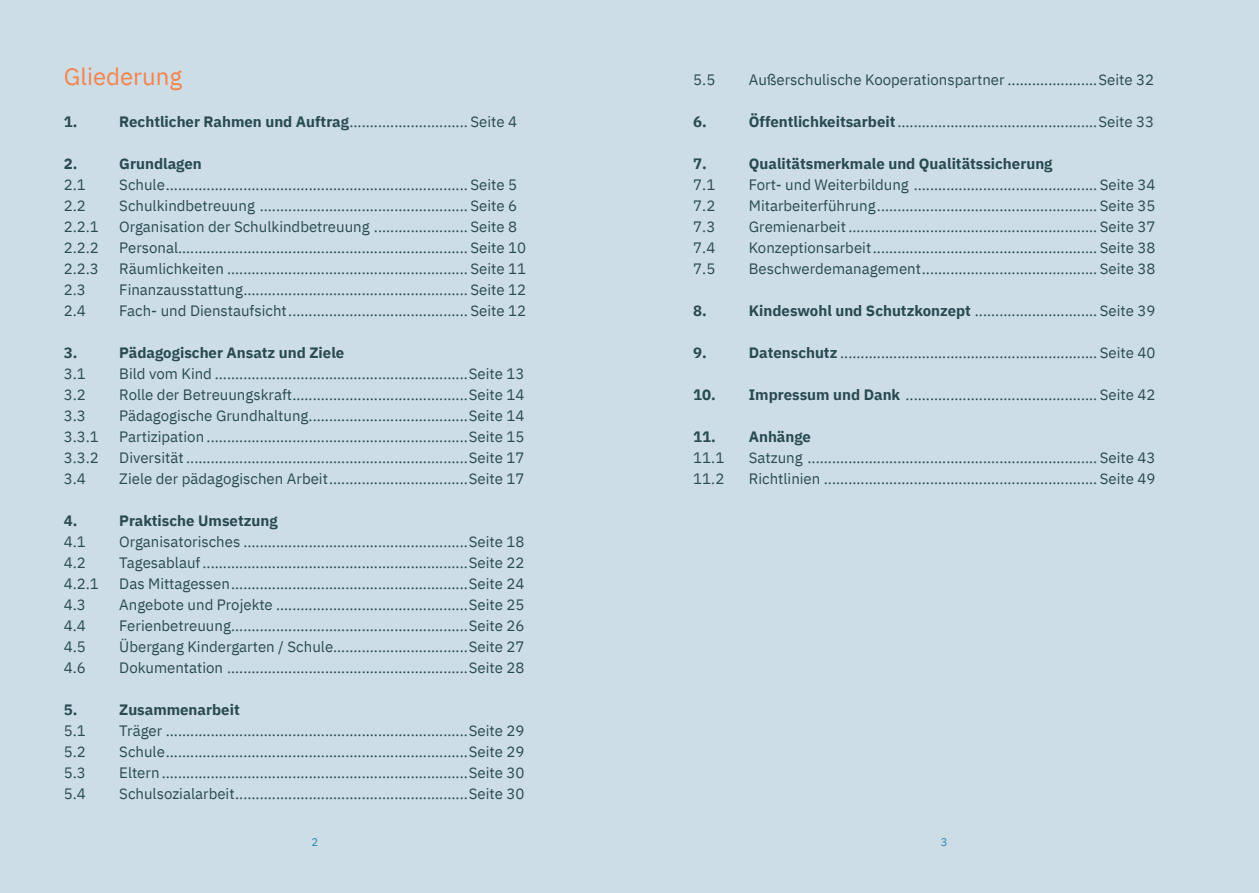
<style>
.page{position:relative;width:1259px;height:893px;background:#fff}
.page>*{position:absolute;margin:0;border:0;box-sizing:border-box;transform-origin:0 0}
.Überschrift_M{font:24px "IBM Plex Sans";color:#f5834e}
.Fließtext_M{font:15px "IBM Plex Sans";color:#294a51}
.Fließtext_M-2{font:700 15px/21px "IBM Plex Sans";color:#294a51}
.t1{font:11.25px "IBM Plex Sans";color:#2a83b7}
.s1{font-weight:700}
.s2{font-weight:400}
</style>
<div class="page">
<div style="left:629px;top:0;width:630px;height:893px;background:#cddde6"></div>
<div style="left:0;top:0;width:629px;height:893px;background:#cddde6"></div>
<p class="Überschrift_M" style="left:64px;top:58px;width:120px">Gliederung</p>
<p class="Fließtext_M-2" style="left:64px;top:110px;width:15px">1.</p>
<p class="Fließtext_M" style="left:119px;top:110px;width:399px"><span class="s1">Rechtlicher Rahmen und Auftrag</span>............................. Seite 4</p>
<p class="Fließtext_M-2" style="left:64px;top:152px;width:15px">2.</p>
<p class="Fließtext_M-2" style="left:119px;top:152px;width:84px">Grundlagen</p>
<p class="Fließtext_M" style="left:64px;top:173px;width:24px">2.1</p>
<p class="Fließtext_M" style="left:119px;top:173px;width:399px">Schule.......................................................................... Seite 5</p>
<p class="Fließtext_M" style="left:64px;top:194px;width:24px">2.2</p>
<p class="Fließtext_M" style="left:119px;top:194px;width:399px">Schulkindbetreuung ................................................... Seite 6</p>
<p class="Fließtext_M" style="left:64px;top:215px;width:37px">2.2.1</p>
<p class="Fließtext_M" style="left:119px;top:215px;width:399px">Organisation der Schulkindbetreuung ....................... Seite 8</p>
<p class="Fließtext_M" style="left:64px;top:236px;width:37px">2.2.2</p>
<p class="Fließtext_M" style="left:119px;top:236px;width:408px">Personal....................................................................... Seite 10</p>
<p class="Fließtext_M" style="left:64px;top:257px;width:37px">2.2.3</p>
<p class="Fließtext_M" style="left:119px;top:257px;width:408px">Räumlichkeiten ........................................................... Seite 11</p>
<p class="Fließtext_M" style="left:64px;top:278px;width:24px">2.3</p>
<p class="Fließtext_M" style="left:119px;top:278px;width:408px">Finanzausstattung....................................................... Seite 12</p>
<p class="Fließtext_M" style="left:64px;top:299px;width:24px">2.4</p>
<p class="Fließtext_M" style="left:119px;top:299px;width:408px">Fach- und Dienstaufsicht............................................ Seite 12</p>
<p class="Fließtext_M-2" style="left:64px;top:341px;width:15px">3.</p>
<p class="Fließtext_M-2" style="left:119px;top:341px;width:226px">Pädagogischer Ansatz und Ziele</p>
<p class="Fließtext_M" style="left:64px;top:362px;width:24px">3.1</p>
<p class="Fließtext_M" style="left:119px;top:362px;width:407px">Bild vom Kind ..............................................................Seite 13</p>
<p class="Fließtext_M" style="left:64px;top:383px;width:24px">3.2</p>
<p class="Fließtext_M" style="left:119px;top:383px;width:407px">Rolle der Betreuungskraft...........................................Seite 14</p>
<p class="Fließtext_M" style="left:64px;top:404px;width:24px">3.3</p>
<p class="Fließtext_M" style="left:119px;top:404px;width:407px">Pädagogische Grundhaltung.......................................Seite 14</p>
<p class="Fließtext_M" style="left:64px;top:425px;width:37px">3.3.1</p>
<p class="Fließtext_M" style="left:119px;top:425px;width:407px">Partizipation ................................................................Seite 15</p>
<p class="Fließtext_M" style="left:64px;top:446px;width:37px">3.3.2</p>
<p class="Fließtext_M" style="left:119px;top:446px;width:407px">Diversität .....................................................................Seite 17</p>
<p class="Fließtext_M" style="left:64px;top:467px;width:24px">3.4</p>
<p class="Fließtext_M" style="left:119px;top:467px;width:407px">Ziele der pädagogischen Arbeit..................................Seite 17</p>
<p class="Fließtext_M-2" style="left:64px;top:509px;width:15px">4.</p>
<p class="Fließtext_M-2" style="left:119px;top:509px;width:160px">Praktische Umsetzung</p>
<p class="Fließtext_M" style="left:64px;top:530px;width:24px">4.1</p>
<p class="Fließtext_M" style="left:119px;top:530px;width:407px">Organisatorisches .......................................................Seite 18</p>
<p class="Fließtext_M" style="left:64px;top:551px;width:24px">4.2</p>
<p class="Fließtext_M" style="left:119px;top:551px;width:407px">Tagesablauf.................................................................Seite 22</p>
<p class="Fließtext_M" style="left:64px;top:572px;width:37px">4.2.1</p>
<p class="Fließtext_M" style="left:119px;top:572px;width:407px">Das Mittagessen..........................................................Seite 24</p>
<p class="Fließtext_M" style="left:64px;top:593px;width:24px">4.3</p>
<p class="Fließtext_M" style="left:119px;top:593px;width:407px">Angebote und Projekte ...............................................Seite 25</p>
<p class="Fließtext_M" style="left:64px;top:614px;width:24px">4.4</p>
<p class="Fließtext_M" style="left:119px;top:614px;width:407px">Ferienbetreuung..........................................................Seite 26</p>
<p class="Fließtext_M" style="left:64px;top:635px;width:24px">4.5</p>
<p class="Fließtext_M" style="left:119px;top:635px;width:407px">Übergang Kindergarten / Schule.................................Seite 27</p>
<p class="Fließtext_M" style="left:64px;top:656px;width:24px">4.6</p>
<p class="Fließtext_M" style="left:119px;top:656px;width:407px">Dokumentation ...........................................................Seite 28</p>
<p class="Fließtext_M-2" style="left:64px;top:698px;width:15px">5.</p>
<p class="Fließtext_M-2" style="left:119px;top:698px;width:122px">Zusammenarbeit</p>
<p class="Fließtext_M" style="left:64px;top:719px;width:24px">5.1</p>
<p class="Fließtext_M" style="left:119px;top:719px;width:407px">Träger ..........................................................................Seite 29</p>
<p class="Fließtext_M" style="left:64px;top:740px;width:24px">5.2</p>
<p class="Fließtext_M" style="left:119px;top:740px;width:407px">Schule..........................................................................Seite 29</p>
<p class="Fließtext_M" style="left:64px;top:761px;width:24px">5.3</p>
<p class="Fließtext_M" style="left:119px;top:761px;width:407px">Eltern ...........................................................................Seite 30</p>
<p class="Fließtext_M" style="left:64px;top:782px;width:24px">5.4</p>
<p class="Fließtext_M" style="left:119px;top:782px;width:407px">Schulsozialarbeit.........................................................Seite 30</p>
<p class="Fließtext_M" style="left:693px;top:68px;width:24px">5.5</p>
<p class="Fließtext_M" style="left:749px;top:68px;width:407px">Außerschulische Kooperationspartner ......................Seite 32</p>
<p class="Fließtext_M-2" style="left:693px;top:110px;width:15px">6.</p>
<p class="Fließtext_M" style="left:749px;top:110px;width:407px"><span class="s1">Öffentlichkeitsarbeit</span>.................................................Seite 33</p>
<p class="Fließtext_M-2" style="left:693px;top:152px;width:15px">7.</p>
<p class="Fließtext_M-2" style="left:749px;top:152px;width:305px">Qualitätsmerkmale und Qualitätssicherung</p>
<p class="Fließtext_M" style="left:693px;top:173px;width:24px">7.1</p>
<p class="Fließtext_M" style="left:749px;top:173px;width:408px">Fort- und Weiterbildung ............................................. Seite 34</p>
<p class="Fließtext_M" style="left:693px;top:194px;width:24px">7.2</p>
<p class="Fließtext_M" style="left:749px;top:194px;width:408px">Mitarbeiterführung...................................................... Seite 35</p>
<p class="Fließtext_M" style="left:693px;top:215px;width:24px">7.3</p>
<p class="Fließtext_M" style="left:749px;top:215px;width:408px">Gremienarbeit ............................................................. Seite 37</p>
<p class="Fließtext_M" style="left:693px;top:236px;width:24px">7.4</p>
<p class="Fließtext_M" style="left:749px;top:236px;width:408px">Konzeptionsarbeit....................................................... Seite 38</p>
<p class="Fließtext_M" style="left:693px;top:257px;width:24px">7.5</p>
<p class="Fließtext_M" style="left:749px;top:257px;width:408px">Beschwerdemanagement........................................... Seite 38</p>
<p class="Fließtext_M-2" style="left:693px;top:299px;width:15px">8.</p>
<p class="Fließtext_M" style="left:749px;top:299px;width:408px"><span class="s1">Kindeswohl und Schutzkonzept</span> .............................. Seite 39</p>
<p class="Fließtext_M-2" style="left:693px;top:341px;width:15px">9.</p>
<p class="Fließtext_M" style="left:749px;top:341px;width:408px"><span class="s1">Datenschutz</span> ............................................................... Seite 40</p>
<p class="Fließtext_M" style="left:693px;top:383px;width:464px"><span class="s1">10. Impressum und Dank</span> ............................................... Seite 42</p>
<p class="Fließtext_M-2" style="left:693px;top:425px;width:119px">11. Anhänge<br><span class="s2">11.1</span></p>
<p class="Fließtext_M" style="left:749px;top:446px;width:408px">Satzung ....................................................................... Seite 43</p>
<p class="Fließtext_M" style="left:693px;top:467px;width:33px">11.2</p>
<p class="Fließtext_M" style="left:749px;top:467px;width:408px">Richtlinien ................................................................... Seite 49</p>
<p class="t1" style="left:311px;top:834px;width:8px">2</p>
<p class="t1" style="left:941px;top:834px;width:8px">3</p>
</div>
